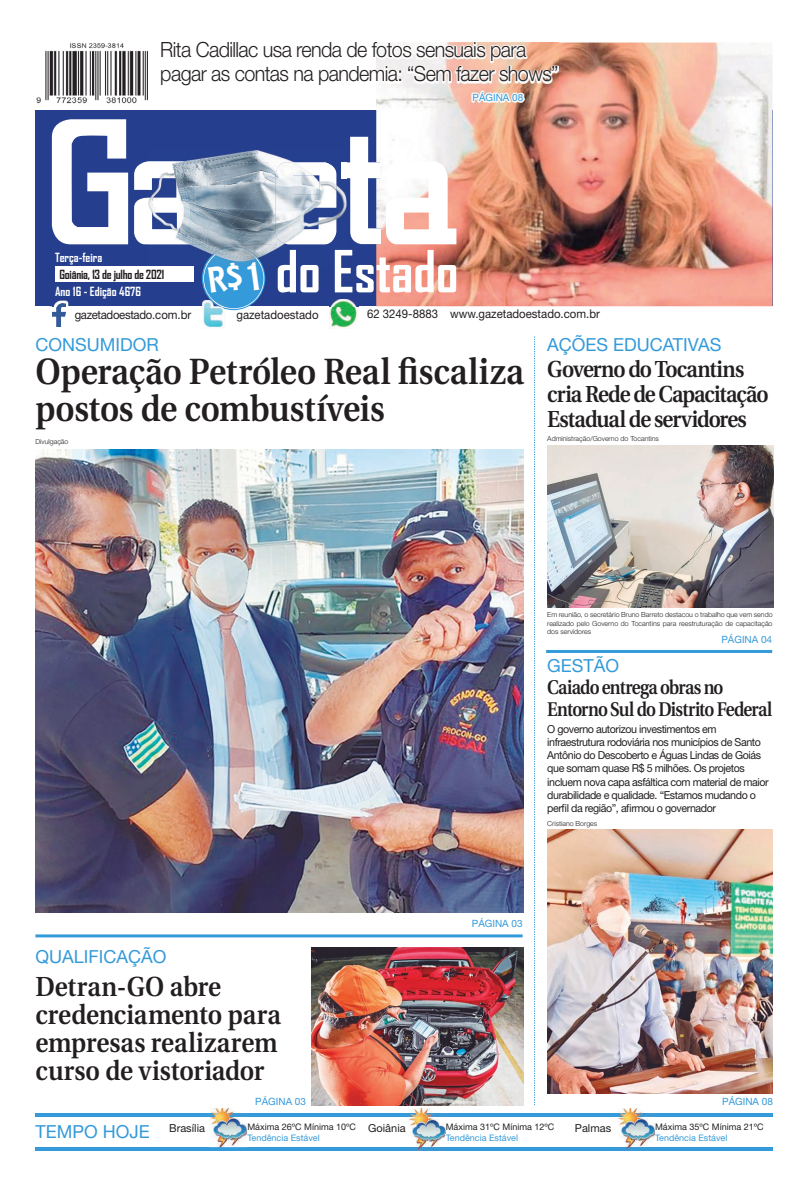
<style>
.page{position:relative;width:808px;height:1191px;background:#fff}
.page>*{position:absolute;margin:0;border:0;box-sizing:border-box;transform-origin:0 0}
.t1{font:700 55.6px "Agency FB";color:#fff}
.t2{font:600 36.4px/36.7px "Utopia";letter-spacing:-.005em;color:#231f20;scale:.91 1}
.t3{font:600 27.5px/28px "Utopia";letter-spacing:-.005em;color:#231f20;scale:.91 1}
.t4{font:600 23.1px/25px "Utopia";letter-spacing:-.045em;color:#231f20;scale:.91 1}
.t5{font:300 21px/24px "Helvetica Neue";letter-spacing:-.03em;color:#231f20;scale:.94 1}
.t6{font:600 19.8px/22px "Utopia";letter-spacing:-.045em;color:#231f20;scale:.86 1}
.t7{font:18px "Helvetica Neue";color:#349ada}
.t8{font:700 12.1px "Agency FB";color:#fff}
.t9{font:700 12.1px "Agency FB";letter-spacing:-.02em;color:#231f20}
.t10{font:12px "Helvetica Neue";color:#231f20;scale:.95 1}
.t11{font:12px "Helvetica Neue";letter-spacing:-.03em;color:#231f20;scale:.95 1}
.t12{font:11px/13.3px "Helvetica Neue";letter-spacing:-.04em;color:#231f20}
.t13{font:10px "Helvetica Neue";color:#349ada}
.t14{font:9px "Helvetica Neue";color:#231f20}
.t15{font:9px "Helvetica Neue";color:#349ada}
.t16{font:300 7px/8.4px "Helvetica Neue";color:#231f20;text-align:justify}
.s1{font-size:11px}
</style>
<div class="page">
<div style="left:35px;top:110px;width:737px;height:196px;background:#253f8e"></div>
<div style="left:55px;top:266px;width:138px;height:15px;background:#fff"></div>
<img style="left:49px;top:300px;width:19px;height:27px">
<img style="left:52px;top:306px;width:13px;height:20px">
<svg style="left:52px;top:303px;width:13px;height:3px"></svg>
<hr style="left:35px;top:1113px;width:738px;height:3px;background:#349ada">
<hr style="left:35px;top:1147px;width:738px;height:3px;background:#349ada">
<img style="left:408px;top:1108px;width:38px;height:39px">
<img style="left:408px;top:1113px;width:38px;height:3px">
<img style="left:209px;top:1108px;width:38px;height:39px">
<img style="left:209px;top:1113px;width:38px;height:3px">
<img style="left:617px;top:1108px;width:38px;height:40px">
<img style="left:617px;top:1113px;width:38px;height:3px">
<svg style="left:534px;top:336px;width:1px;height:769px"></svg>
<hr style="left:546px;top:650px;width:226px;height:3px;background:#349ada">
<hr style="left:35px;top:934px;width:488px;height:3px;background:#349ada">
<img style="left:203px;top:309px;width:22px;height:20px">
<img style="left:329px;top:309px;width:30px;height:20px">
<img style="left:376px;top:43px;width:396px;height:263px">
<img style="left:403px;top:42px;width:156px;height:1px">
<img style="left:376px;top:43px;width:183px;height:44px">
<img style="left:36px;top:43px;width:112px;height:61px">
<img style="left:472px;top:91px;width:52px;height:12px">
<img style="left:35px;top:449px;width:488px;height:464px">
<img style="left:547px;top:445px;width:226px;height:163px">
<img style="left:547px;top:829px;width:225px;height:264px">
<svg style="left:52px;top:119px;width:76px;height:125px"></svg>
<img style="left:312px;top:947px;width:211px;height:158px">
<svg style="left:134px;top:137px;width:322px;height:172px"></svg>
<h3 class="t5" style="left:160px;top:37px;width:425px">Rita Cadillac usa renda de fotos sensuais para pagar as contas na pandemia: “Sem fazer shows”</h3>
<p class="t13" style="left:473px;top:92px;width:52px">PÁGINA 08</p>
<p class="t8" style="left:55px;top:250px;width:49px">Terça-feira</p>
<p class="t9" style="left:59px;top:267px;width:106px">Goiânia, 13 de julho de 2021</p>
<p class="t8" style="left:55px;top:283px;width:88px">Ano 16 - Edição 4676</p>
<p class="t11" style="left:75px;top:307px;width:124px">gazetadoestado.com.br</p>
<h1 class="t1" style="left:276px;top:237px;width:184px">do Estado</h1>
<p class="t10" style="left:236px;top:308px;width:88px">gazetadoestado</p>
<p class="t10" style="left:367px;top:307px;width:247px">62 3249-8883 www.gazetadoestado.com.br</p>
<h3 class="t7" style="left:35px;top:333px;width:125px">CONSUMIDOR</h3>
<h2 class="t2" style="left:35px;top:354px;width:538px">Operação Petróleo Real fiscaliza postos de combustíveis</h2>
<p class="t16" style="left:35px;top:437px;width:35px">Divulgação</p>
<h3 class="t7" style="left:547px;top:333px;width:176px">AÇÕES EDUCATIVAS</h3>
<h3 class="t4" style="left:547px;top:357px;width:245px">Governo do Tocantins cria Rede de Capacitação<br>Estadual de servidores</h3>
<p class="t16" style="left:547px;top:434px;width:113px">Administração/Governo do Tocantins</p>
<h3 class="t7" style="left:35px;top:945px;width:133px">QUALIFICAÇÃO</h3>
<h3 class="t3" style="left:35px;top:972px;width:271px">Detran-GO abre credenciamento para empresas realizarem curso de vistoriador</h3>
<p class="t13" style="left:255px;top:1095px;width:52px">PÁGINA 03</p>
<p class="t16" style="left:547px;top:610px;width:227px">Em reunião, o secretário Bruno Barreto destacou o trabalho que vem sendo realizado pelo Governo do Tocantins para reestruturação de capacitação dos servidores</p>
<p class="t13" style="left:721px;top:633px;width:52px">PÁGINA 04</p>
<h3 class="t7" style="left:547px;top:655px;width:74px">GESTÃO</h3>
<h3 class="t6" style="left:547px;top:676px;width:263px">Caiado entrega obras no<br>Entorno Sul do Distrito Federal</h3>
<p class="t12" style="left:547px;top:722px;width:223px">O governo autorizou investimentos em infraestrutura rodoviária nos municípios de Santo Antônio do Descoberto e Águas Lindas de Goiás que somam quase R$ 5 milhões. Os projetos incluem nova capa asfáltica com material de maior durabilidade e qualidade. “Estamos mudando o perfil da região”, afirmou o governador</p>
<p class="t16" style="left:547px;top:819px;width:52px">Cristiano Borges</p>
<p class="t13" style="left:472px;top:917px;width:52px">PÁGINA 03</p>
<p class="t13" style="left:722px;top:1095px;width:52px">PÁGINA 08</p>
<h3 class="t7" style="left:35px;top:1120px;width:171px">TEMPO HOJE <sup>Brasília</sup></h3>
<p class="t14" style="left:247px;top:1121px;width:160px">Máxima 26ºC Mínima 10ºC <span class="s1">Goiânia</span></p>
<p class="t12" style="left:575px;top:1121px;width:38px">Palmas</p>
<p class="t15" style="left:247px;top:1132px;width:74px">Tendência Estável</p>
<p class="t14" style="left:446px;top:1121px;width:110px">Máxima 31ºC Mínima 12ºC</p>
<p class="t15" style="left:446px;top:1132px;width:74px">Tendência Estável</p>
<p class="t14" style="left:655px;top:1121px;width:110px">Máxima 35ºC Mínima 21ºC</p>
<p class="t15" style="left:655px;top:1132px;width:74px">Tendência Estável</p>
</div>
